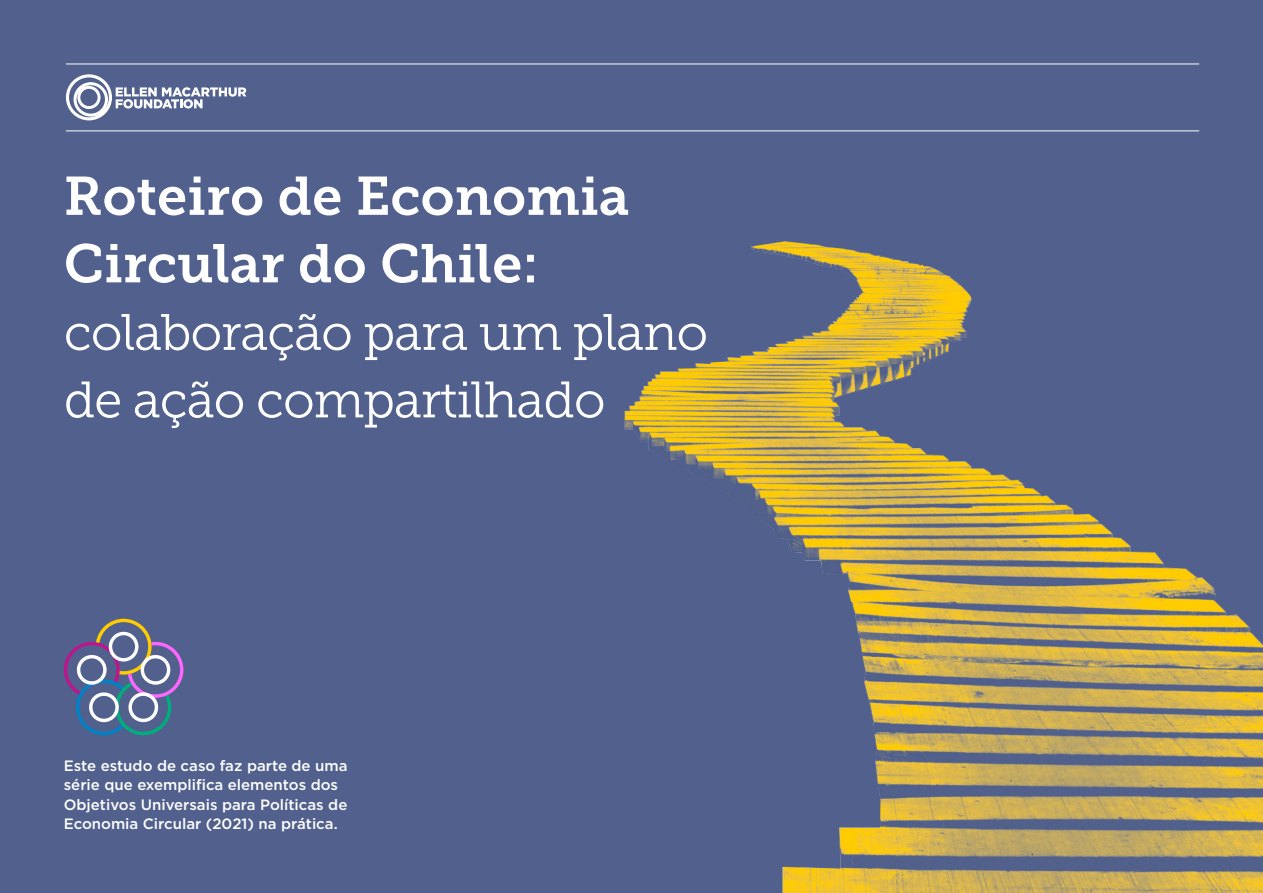
<style>
.page{position:relative;width:1263px;height:893px;background:#51608c}
.page>*{position:absolute;margin:0;border:0;box-sizing:border-box;transform-origin:0 0}
.Main_title{font:54px/67.5px "Museo Slab 700";color:#fff}
.Main_title-2{font:51px/67.5px "Museo Slab 300";letter-spacing:-.02em;color:#fff}
.Body{font:500 15px/19.5px "Gotham";color:#fff}
</style>
<div class="page">
<img style="left:296px;top:130px;width:967px;height:763px">
<hr style="left:66px;top:64px;width:1133px;height:1px;background:#fff">
<hr style="left:66px;top:130px;width:1133px;height:1px;background:#fff">
<svg style="left:66px;top:74px;width:180px;height:46px"></svg>
<svg style="left:63px;top:619px;width:121px;height:116px"></svg>
<p class="Main_title" style="left:64px;top:163px;width:567px">Roteiro de Economia<br>Circular do Chile:</p>
<p class="Main_title-2" style="left:64px;top:299px;width:646px">colaboração para um plano de ação compartilhado</p>
<p class="Body" style="left:64px;top:755px;width:285px">Este estudo de caso faz parte de uma série que exemplifica elementos dos Objetivos Universais para Políticas de Economia Circular (2021) na prática.</p>
</div>
